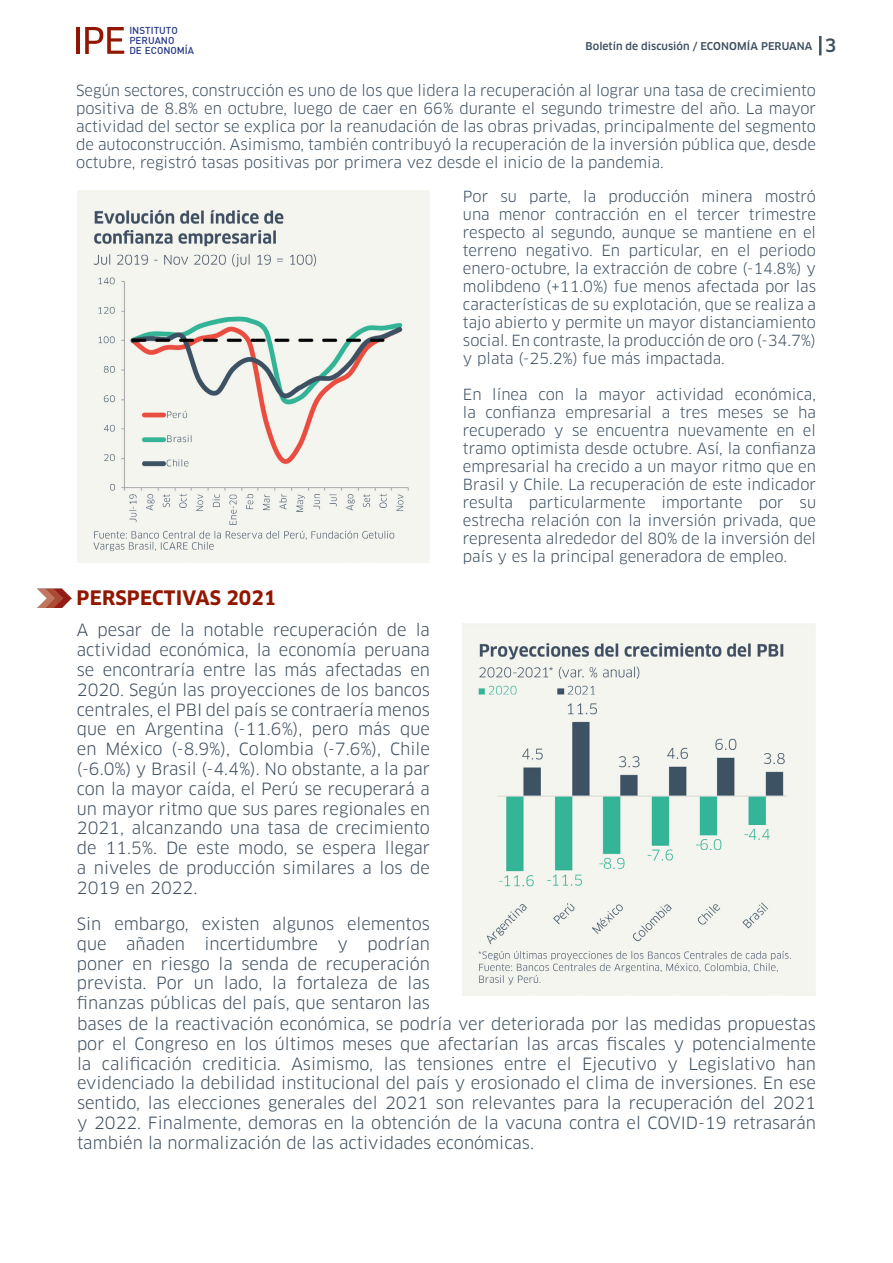
<style>
.page{position:relative;width:893px;height:1263px;background:#fff}
.page>*{position:absolute;margin:0;border:0;box-sizing:border-box;transform-origin:0 0}
.t1{font:700 19.5px "Clan Pro";letter-spacing:.01em;color:#911700}
.t2{font:16.5px/19.8px "Clan Pro";color:#3e4f5f;text-align:justify}
.t3{font:15px/18px "Clan Pro";color:#3c5062;text-align:justify}
.t4{font:500 10.5px "Clan Pro";color:#3e4f5f}
.t5{font:500 9.9px/9.9px "DIN";color:#263687}
.s1{font-size:18px}
</style>
<div class="page">
<hr style="left:76px;top:27px;width:4px;height:27px;background:#911700">
<svg style="left:85px;top:27px;width:39px;height:27px"></svg>
<svg style="left:819px;top:36px;width:2px;height:19px"></svg>
<img style="left:37px;top:588px;width:34px;height:19px">
<img style="left:77px;top:190px;width:353px;height:372px">
<img style="left:463px;top:623px;width:353px;height:372px">
<p class="t5" style="left:129px;top:25px;width:66px">INSTITUTO<br>PERUANO<br>DE ECONOMÍA</p>
<p class="t4" style="left:586px;top:40px;width:252px">Boletín de discusión / ECONOMÍA PERUANA <span class="s1">3</span></p>
<p class="t3" style="left:76px;top:81px;width:741px">Según sectores, construcción es uno de los que lidera la recuperación al lograr una tasa de crecimiento positiva de 8.8% en octubre, luego de caer en 66% durante el segundo trimestre del año. La mayor actividad del sector se explica por la reanudación de las obras privadas, principalmente del segmento de autoconstrucción. Asimismo, también contribuyó la recuperación de la inversión pública que, desde octubre, registró tasas positivas por primera vez desde el inicio de la pandemia.</p>
<p class="t1" style="left:77px;top:587px;width:201px">PERSPECTIVAS 2021</p>
<p class="t2" style="left:77px;top:620px;width:355px">A pesar de la notable recuperación de la actividad económica, la economía peruana se encontraría entre las más afectadas en 2020. Según las proyecciones de los bancos centrales, el PBI del país se contraería menos que en Argentina (-11.6%), pero más que en México (-8.9%), Colombia (-7.6%), Chile (-6.0%) y Brasil (-4.4%). No obstante, a la par con la mayor caída, el Perú se recuperará a un mayor ritmo que sus pares regionales en 2021, alcanzando una tasa de crecimiento de 11.5%. De este modo, se espera llegar a niveles de producción similares a los de 2019 en 2022.</p>
<p class="t2" style="left:77px;top:914px;width:355px">Sin embargo, existen algunos elementos que añaden incertidumbre y podrían poner en riesgo la senda de recuperación prevista. Por un lado, la fortaleza de las finanzas públicas del país, que sentaron las</p>
<p class="t3" style="left:463px;top:187px;width:355px">Por su parte, la producción minera mostró una menor contracción en el tercer trimestre respecto al segundo, aunque se mantiene en el terreno negativo. En particular, en el periodo enero-octubre, la extracción de cobre (-14.8%) y molibdeno (+11.0%) fue menos afectada por las características de su explotación, que se realiza a tajo abierto y permite un mayor distanciamiento social. En contraste, la producción de oro (-34.7%) y plata (-25.2%) fue más impactada.</p>
<p class="t3" style="left:463px;top:385px;width:355px">En línea con la mayor actividad económica, la confianza empresarial a tres meses se ha recuperado y se encuentra nuevamente en el tramo optimista desde octubre. Así, la confianza empresarial ha crecido a un mayor ritmo que en Brasil y Chile. La recuperación de este indicador resulta particularmente importante por su estrecha relación con la inversión privada, que representa alrededor del 80% de la inversión del país y es la principal generadora de empleo.</p>
<p class="t2" style="left:77px;top:1014px;width:741px">bases de la reactivación económica, se podría ver deteriorada por las medidas propuestas por el Congreso en los últimos meses que afectarían las arcas fiscales y potencialmente la calificación crediticia. Asimismo, las tensiones entre el Ejecutivo y Legislativo han evidenciado la debilidad institucional del país y erosionado el clima de inversiones. En ese sentido, las elecciones generales del 2021 son relevantes para la recuperación del 2021 y 2022. Finalmente, demoras en la obtención de la vacuna contra el COVID-19 retrasarán también la normalización de las actividades económicas.</p>
</div>
